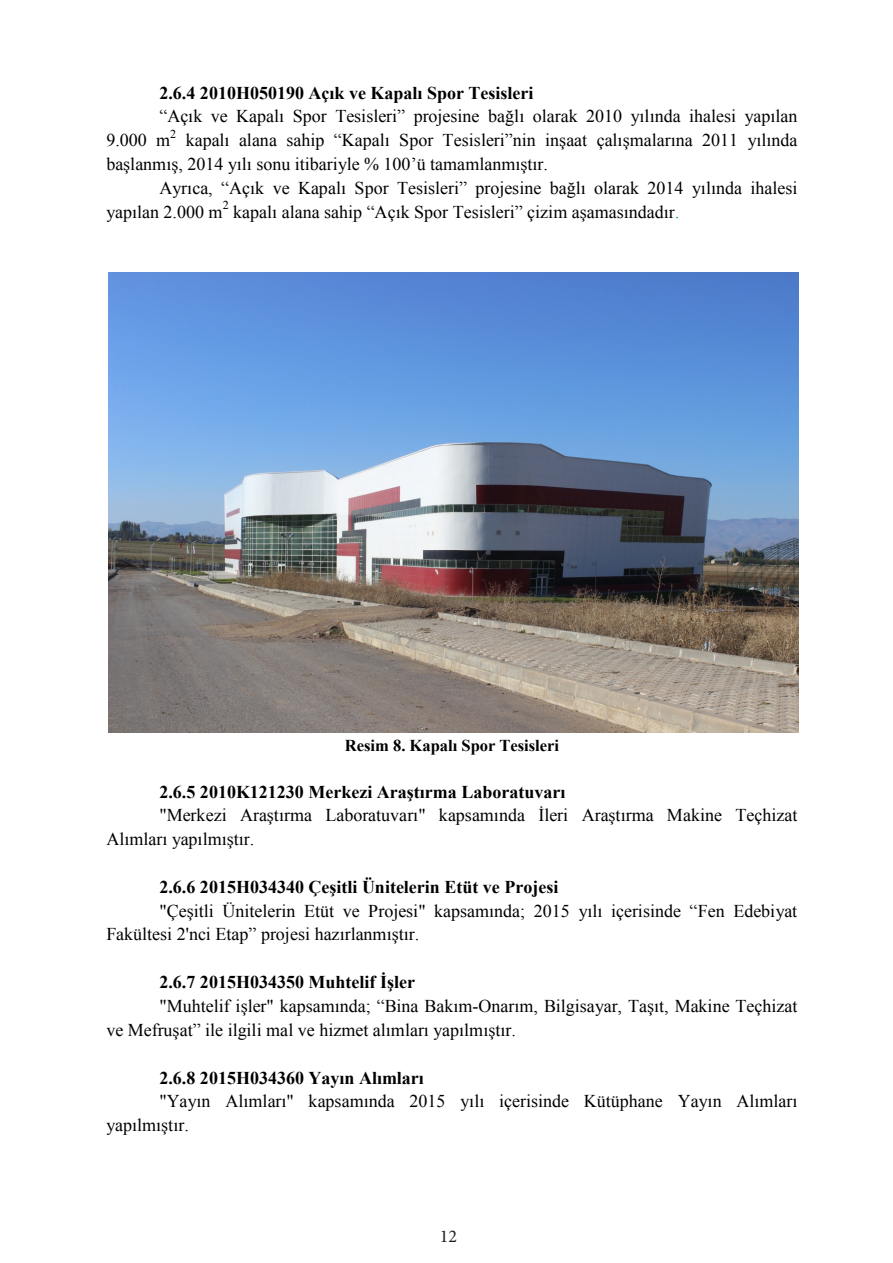
<style>
.page{position:relative;width:893px;height:1263px;background:#fff}
.page>*{position:absolute;margin:0;border:0;box-sizing:border-box;transform-origin:0 0}
.t1{font:18px "Times New Roman";color:#000}
.t2{font:700 18px "Times New Roman";color:#000}
.t3{font:18px "Minion Pro";color:#231f20}
.t4{font:700 16.5px "Times New Roman";color:#000}
.t5{font:12px "Times New Roman";color:#000}
.s1{color:#00b050}
</style>
<div class="page">
<img style="left:109px;top:273px;width:689px;height:459px">
<p class="t2" style="left:159px;top:81px;width:375px">2.6.4 2010H050190 Açık ve Kapalı Spor Tesisleri</p>
<p class="t1" style="left:159px;top:104px;width:639px">“Açık ve Kapalı Spor Tesisleri” projesine bağlı olarak 2010 yılında ihalesi yapılan</p>
<p class="t1" style="left:106px;top:128px;width:65px">9.000 m</p>
<p class="t5" style="left:170px;top:126px;width:8px">2</p>
<p class="t1" style="left:186px;top:128px;width:613px">kapalı alana sahip “Kapalı Spor Tesisleri”nin inşaat çalışmalarına 2011 yılında</p>
<p class="t1" style="left:106px;top:152px;width:443px">başlanmış, 2014 yılı sonu itibariyle % 100’ü tamamlanmıştır.</p>
<p class="t1" style="left:159px;top:176px;width:639px">Ayrıca, “Açık ve Kapalı Spor Tesisleri” projesine bağlı olarak 2014 yılında ihalesi</p>
<p class="t1" style="left:106px;top:199px;width:118px">yapılan 2.000 m</p>
<p class="t5" style="left:223px;top:197px;width:8px">2</p>
<p class="t1" style="left:233px;top:199px;width:447px">kapalı alana sahip “Açık Spor Tesisleri” çizim aşamasındadır<span class="s1">.</span></p>
<p class="t4" style="left:345px;top:734px;width:216px">Resim 8. Kapalı Spor Tesisleri</p>
<p class="t2" style="left:159px;top:779px;width:408px">2.6.5 2010K121230 Merkezi Araştırma Laboratuvarı</p>
<p class="t1" style="left:159px;top:803px;width:639px">"Merkezi Araştırma Laboratuvarı" kapsamında İleri Araştırma Makine Teçhizat</p>
<p class="t1" style="left:106px;top:827px;width:149px">Alımları yapılmıştır.</p>
<p class="t2" style="left:159px;top:875px;width:400px">2.6.6 2015H034340 Çeşitli Ünitelerin Etüt ve Projesi</p>
<p class="t1" style="left:159px;top:898px;width:639px">"Çeşitli Ünitelerin Etüt ve Projesi" kapsamında; 2015 yılı içerisinde “Fen Edebiyat</p>
<p class="t1" style="left:106px;top:922px;width:314px">Fakültesi 2'nci Etap” projesi hazırlanmıştır.</p>
<p class="t2" style="left:159px;top:970px;width:257px">2.6.7 2015H034350 Muhtelif İşler</p>
<p class="t1" style="left:159px;top:994px;width:639px">"Muhtelif işler" kapsamında; “Bina Bakım-Onarım, Bilgisayar, Taşıt, Makine Teçhizat</p>
<p class="t1" style="left:106px;top:1017px;width:411px">ve Mefruşat” ile ilgili mal ve hizmet alımları yapılmıştır.</p>
<p class="t2" style="left:159px;top:1065px;width:266px">2.6.8 2015H034360 Yayın Alımları</p>
<p class="t1" style="left:159px;top:1089px;width:639px">"Yayın Alımları" kapsamında 2015 yılı içerisinde Kütüphane Yayın Alımları</p>
<p class="t1" style="left:106px;top:1113px;width:84px">yapılmıştır.</p>
<p class="t3" style="left:440px;top:1225px;width:19px">12</p>
</div>
